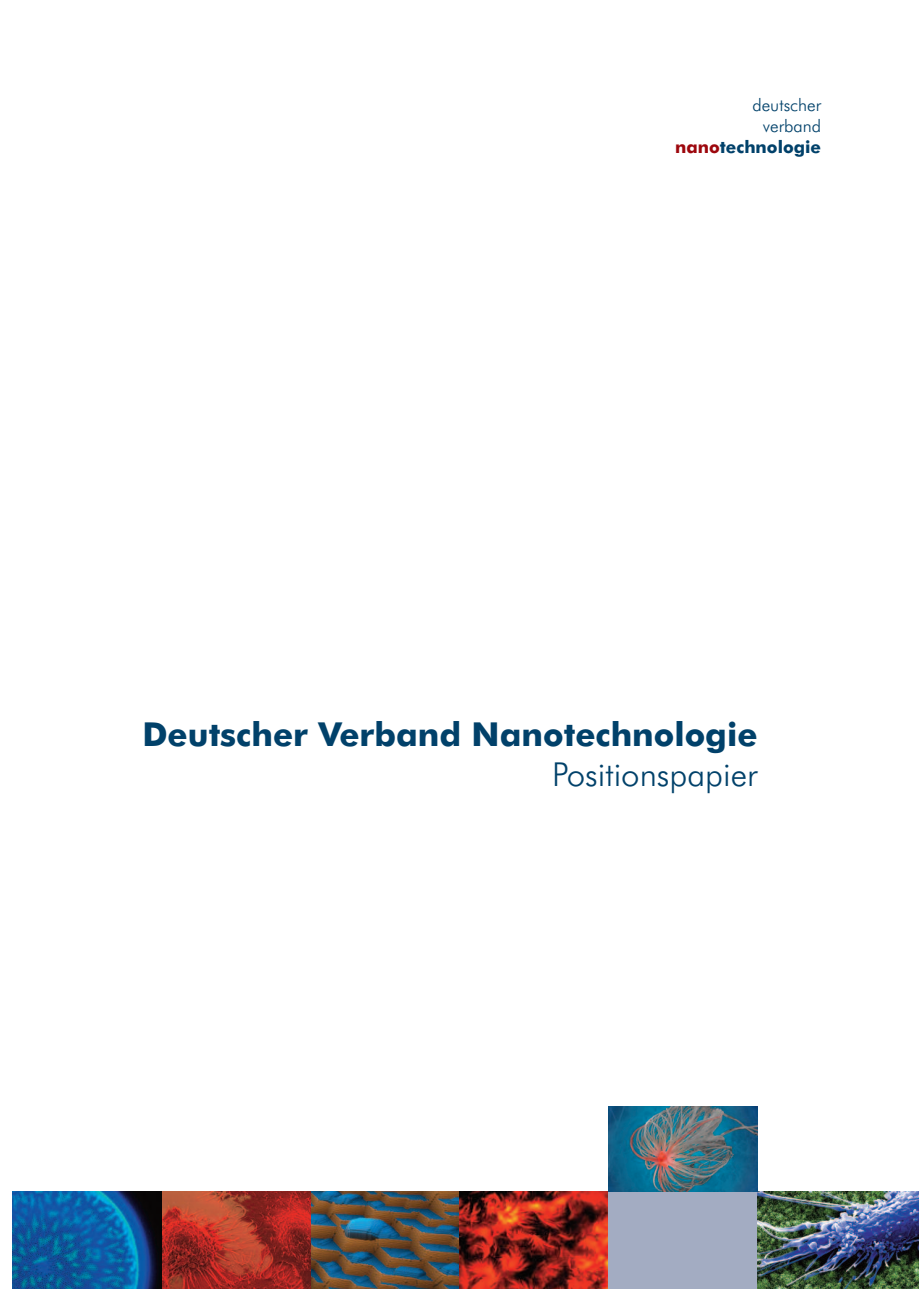
<style>
.page{position:relative;width:919px;height:1289px;background:#fff}
.page>*{position:absolute;margin:0;border:0;box-sizing:border-box;transform-origin:0 0}
.t1{font:700 33px "Futura BT";color:#01416a}
.t2{font:300 33px "Futura BT";color:#01416a}
.t3{font:300 17.25px/21px "Futura BT";color:#01416a;text-align:right}
.s1{font-weight:700;color:#9d070d}
.s2{font-weight:700}
</style>
<div class="page">
<img style="left:310px;top:1191px;width:149px;height:97px">
<svg style="left:162px;top:1191px;width:148px;height:97px;background:#a63227"></svg>
<svg style="left:13px;top:1191px;width:149px;height:97px;background:#0b5692"></svg>
<svg style="left:459px;top:1191px;width:149px;height:97px;background:#92251a"></svg>
<img style="left:757px;top:1191px;width:161px;height:97px">
<div style="left:608px;top:1191px;width:149px;height:97px;background:#a3acc2"></div>
<img style="left:608px;top:1106px;width:149px;height:85px">
<p class="t3" style="left:675px;top:94px;width:147px">deutscher<br>verband <span class="s1">nano</span><span class="s2">technologie</span></p>
<h1 class="t1" style="left:142px;top:715px;width:616px">Deutscher Verband Nanotechnologie</h1>
<h1 class="t2" style="left:552px;top:755px;width:207px">Positionspapier</h1>
</div>
